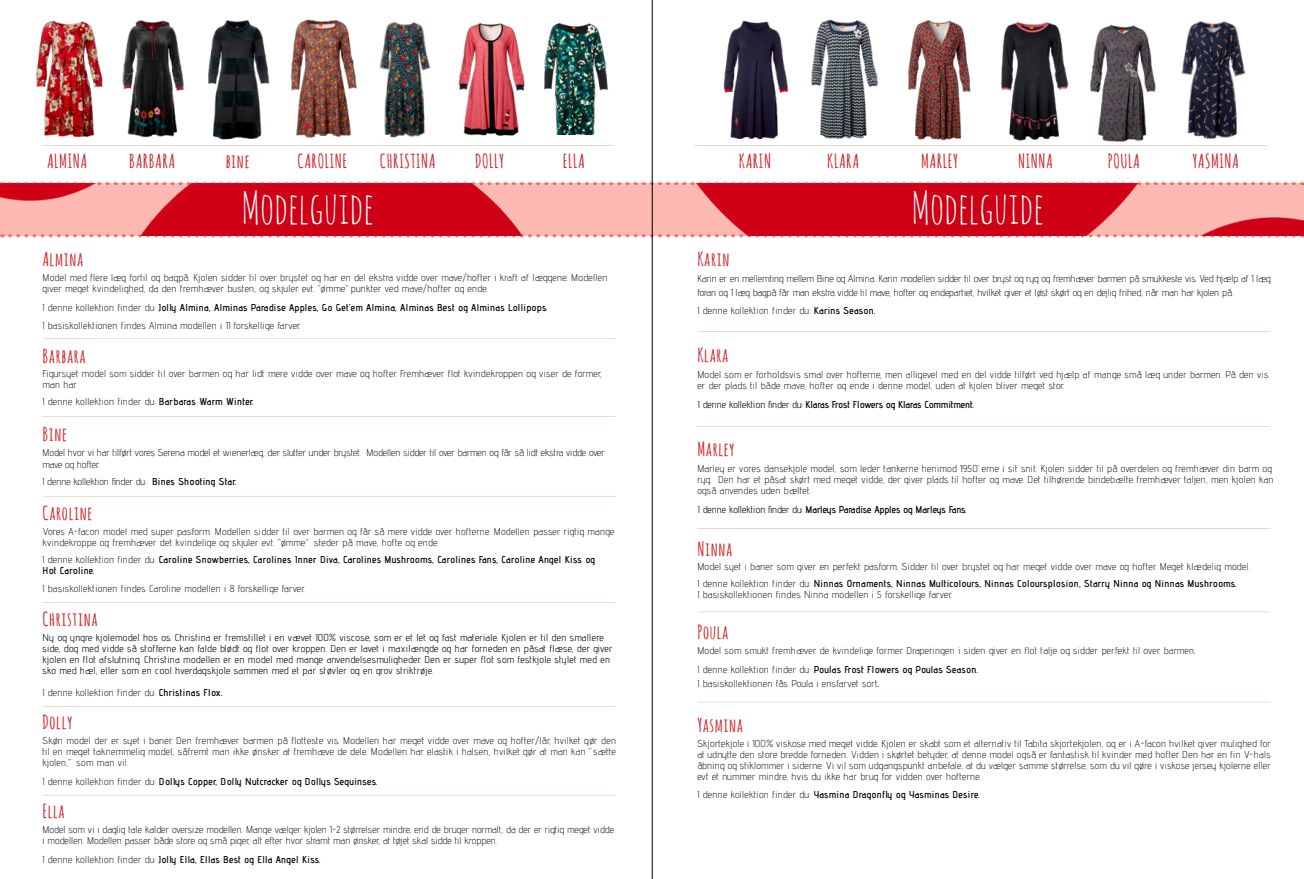
<style>
.page{position:relative;width:1304px;height:879px;background:#fff}
.page>*{position:absolute;margin:0;border:0;box-sizing:border-box;transform-origin:0 0}
.t1{font:43.7px "Amatic SC";color:#fff}
.t2{font:700 19px "Amatic SC";letter-spacing:.03em;color:#d2232a}
.t3{font:300 10px/11px "Advent Pro";letter-spacing:.03em;color:#000}
.t4{font:10px/11px "Advent Pro";letter-spacing:.03em;color:#000}
.t5{font:300 10px/13.2px "Advent Pro";color:#000}
.t6{font:600 10px/11px "Advent Pro";letter-spacing:.03em;color:#000}
.t7{font:300 10px/11px "Advent Pro";letter-spacing:.01em;color:#000}
.t8{font:600 10px "Advent Pro";color:#000}
.s1{font-weight:600}
.s2{font-weight:300}
.s3{font-weight:400}
</style>
<div class="page">
<img style="left:0;top:183px;width:1304px;height:52px">
<img style="left:122px;top:20px;width:62px;height:118px">
<img style="left:458px;top:22px;width:67px;height:114px">
<hr style="left:43px;top:145px;width:571px;height:1px;background:#b38e50">
<hr style="left:43px;top:338px;width:573px;height:1px;background:#b38e50">
<hr style="left:43px;top:416px;width:573px;height:1px;background:#b38e50">
<hr style="left:43px;top:706px;width:573px;height:1px;background:#b38e50">
<img style="left:1001px;top:22px;width:68px;height:119px">
<hr style="left:697px;top:528px;width:574px;height:1px;background:#b38e50">
<hr style="left:697px;top:611px;width:574px;height:1px;background:#b38e50">
<img style="left:1181px;top:21px;width:65px;height:118px">
<img style="left:544px;top:23px;width:65px;height:112px">
<hr style="left:697px;top:331px;width:574px;height:1px;background:#b38e50">
<img style="left:1090px;top:24px;width:66px;height:118px">
<img style="left:35px;top:20px;width:68px;height:117px">
<hr style="left:43px;top:794px;width:573px;height:1px;background:#b38e50">
<img style="left:723px;top:20px;width:66px;height:118px">
<hr style="left:697px;top:701px;width:574px;height:1px;background:#b38e50">
<hr style="left:694px;top:145px;width:574px;height:1px;background:#b38e50">
<svg style="left:10px;top:233px;width:1293px;height:4px;background:#e3626a"></svg>
<svg style="left:10px;top:181px;width:1293px;height:4px"></svg>
<hr style="left:43px;top:602px;width:573px;height:1px;background:#b38e50">
<hr style="left:697px;top:426px;width:573px;height:1px;background:#b38e50">
<img style="left:908px;top:20px;width:63px;height:121px">
<img style="left:290px;top:19px;width:67px;height:120px">
<img style="left:379px;top:21px;width:52px;height:117px">
<img style="left:810px;top:19px;width:68px;height:120px">
<img style="left:208px;top:20px;width:62px;height:120px">
<hr style="left:43px;top:496px;width:573px;height:1px;background:#b38e50">
<hr style="left:652px;top:0;width:1px;height:879px;background:#000">
<h2 class="t2" style="left:298px;top:147px;width:51px">CAROLINE</h2>
<h2 class="t2" style="left:827px;top:147px;width:33px">KLARA</h2>
<h2 class="t2" style="left:47px;top:147px;width:42px">ALMINA</h2>
<h2 class="t2" style="left:921px;top:147px;width:38px">MARLEY</h2>
<h2 class="t2" style="left:226px;top:147px;width:25px">bine</h2>
<h2 class="t2" style="left:380px;top:147px;width:57px">CHRISTINA</h2>
<h2 class="t2" style="left:739px;top:147px;width:34px">KARIN</h2>
<h2 class="t2" style="left:129px;top:147px;width:47px">BARBARA</h2>
<h2 class="t2" style="left:475px;top:147px;width:30px">DOLLY</h2>
<h2 class="t2" style="left:563px;top:147px;width:23px">ELLA</h2>
<h2 class="t2" style="left:1018px;top:147px;width:36px">NINNA</h2>
<h2 class="t2" style="left:1192px;top:147px;width:48px">YASMINA</h2>
<h2 class="t2" style="left:1108px;top:147px;width:33px">POULA</h2>
<h1 class="t1" style="left:242px;top:179px;width:134px">Modelguide</h1>
<h1 class="t1" style="left:912px;top:179px;width:134px">Modelguide</h1>
<h2 class="t2" style="left:43px;top:245px;width:42px">Almina</h2>
<p class="t3" style="left:43px;top:272px;width:566px">Model med flere læg fortil og bagpå. Kjolen sidder til over brystet og har en del ekstra vidde over mave/hofter i kraft af læggene. Modellen giver meget kvindelighed, da den fremhæver busten, og skjuler evt. “ømme”punkter ved mave/hofter og ende.</p>
<p class="t3" style="left:43px;top:298px;width:507px;line-height:18px">I denne kollektion finder du: <span class="s1">Jolly Almina, Alminas Paradise Apples, Go Get’em Almina, Alminas Best og Alminas Lollipops.<br></span>I basiskollektionen findes Almina modellen i 11 forskellige farver.</p>
<h2 class="t2" style="left:43px;top:342px;width:45px">Barbara</h2>
<p class="t3" style="left:43px;top:368px;width:561px">Figursyet model som sidder til over barmen og har lidt mere vidde over mave og hofter. Fremhæver flot kvindekroppen og viser de former, man har.</p>
<p class="t3" style="left:43px;top:396px;width:213px">I denne kollektion finder du: <span class="s1">Barbaras Warm Winter.</span></p>
<h2 class="t2" style="left:43px;top:420px;width:26px">Bine</h2>
<p class="t5" style="left:43px;top:446px;width:564px;line-height:12px">Model hvor vi har tilført vores Serena model et wienerlæg, der slutter under brystet. Modellen sidder til over barmen og får så lidt ekstra vidde over mave og hofter.</p>
<p class="t5" style="left:43px;top:475px;width:195px">I denne kollektion finder du: <span class="s1">Bines Shooting Star.</span></p>
<h2 class="t2" style="left:43px;top:499px;width:51px">Caroline</h2>
<p class="t3" style="left:43px;top:526px;width:573px">Vores A-facon model med super pasform. Modellen sidder til over barmen og får så mere vidde over hofterne. Modellen passer rigtig mange kvindekroppe og fremhæver det kvindelige og skjuler evt. “ømme” steder på mave, hofte og ende.</p>
<p class="t6" style="left:43px;top:554px;width:554px"><span class="s2">I denne kollektion finder du:</span> Caroline Snowberries, Carolines Inner Diva, Carolines Mushrooms, Carolines Fans, Caroline Angel Kiss og<br>Hot Caroline.</p>
<p class="t3" style="left:43px;top:583px;width:264px">I basiskollektionen findes Caroline modellen i 8 forskellige farver.</p>
<h2 class="t2" style="left:42px;top:605px;width:57px">Christina</h2>
<p class="t4" style="left:42px;top:632px;width:571px">Ny og yngre kjolemodel hos os. Christina er fremstillet i en vævet 100% viscose, som er et let og fast materiale. Kjolen er til den smallere side, dog med vidde så stofferne kan falde blødt og flot over kroppen. Den er lavet i maxilængde og har forneden en påsat flæse, der giver kjolen en flot afslutning. Christina modellen er en model med mange anvendelsesmuligheder. Den er super flot som festkjole stylet med en sko med hæl, eller som en cool hverdagskjole sammen med et par støvler og en grov striktrøje.</p>
<p class="t3" style="left:42px;top:687px;width:182px">I denne kollektion finder du: <span class="s1">Christinas Flox.</span></p>
<h2 class="t2" style="left:43px;top:708px;width:31px">Dolly</h2>
<p class="t3" style="left:43px;top:735px;width:575px;text-align:justify">Skøn model der er syet i baner. Den fremhæver barmen på flotteste vis. Modellen har meget vidde over mave og hofter/lår, hvilket gør den til en meget taknemmelig model, såfremt man ikke ønsker at fremhæve de dele. Modellen har elastik i halsen, hvilket gør at man kan “sætte kjolen,” som man vil.</p>
<p class="t6" style="left:43px;top:776px;width:336px"><span class="s2">I denne kollektion finder du:</span> Dollys Copper, Dolly Nutcracker og Dollys Sequinses.</p>
<h2 class="t2" style="left:43px;top:798px;width:24px">Ella</h2>
<p class="t7" style="left:43px;top:824px;width:573px">Model som vi i daglig tale kalder oversize modellen. Mange vælger kjolen 1-2 størrelser mindre, end de bruger normalt, da der er rigtig meget vidde i modellen. Modellen passer både store og små piger, alt efter hvor stramt man ønsker, at tøjet skal sidde til kroppen.</p>
<p class="t6" style="left:43px;top:854px;width:280px"><span class="s2">I denne kollektion finder du:</span> Jolly Ella, Ellas Best og Ella Angel Kiss.</p>
<h2 class="t2" style="left:697px;top:245px;width:34px">Karin</h2>
<p class="t5" style="left:697px;top:272px;width:575px">Karin er en mellemting mellem Bine og Almina. Karin modellen sidder til over bryst og ryg og fremhæver barmen på smukkeste vis. Ved hjælp af 1 læg foran og 1 læg bagpå får man ekstra vidde til mave, hofter og endepartiet, hvilket giver et løst skørt og en dejlig frihed, når man har kjolen på.</p>
<p class="t3" style="left:697px;top:304px;width:180px">I denne kollektion finder du: <span class="s1">Karins Season.</span></p>
<h2 class="t2" style="left:697px;top:341px;width:33px">Klara</h2>
<p class="t3" style="left:697px;top:369px;width:573px">Model som er forholdsvis smal over hofterne, men alligevel med en del vidde tilført ved hjælp af mange små læg under barmen. På den vis er der plads til både mave, hofter og ende i denne model, uden at kjolen bliver meget stor.</p>
<p class="t8" style="left:697px;top:398px;width:278px"><span class="s3">I denne kollektion finder du:</span> Klaras Frost Flowers og Klaras Commitment.</p>
<h2 class="t2" style="left:697px;top:435px;width:39px">Marley</h2>
<p class="t3" style="left:697px;top:462px;width:578px">Marley er vores dansekjole model, som leder tankerne henimod 1950’erne i sit snit. Kjolen sidder til på overdelen og fremhæver din barm og ryg. Den har et påsat skørt med meget vidde, der giver plads til hofter og mave. Det tilhørende bindebælte fremhæver taljen, men kjolen kan også anvendes uden bæltet.</p>
<p class="t8" style="left:697px;top:503px;width:271px"><span class="s3">I denne kollektion finder du:</span> Marleys Paradise Apples og Marleys Fans.</p>
<h2 class="t2" style="left:697px;top:535px;width:36px">Ninna</h2>
<p class="t3" style="left:697px;top:558px;width:554px;line-height:17px">Model syet i baner som giver en perfekt pasform. Sidder til over brystet og har meget vidde over mave og hofter. Meget klædelig model.<br>I denne kollektion finder du: <span class="s1">Ninnas Ornaments, Ninnas Multicolours, Ninnas Coloursplosion, Starry Ninna og Ninnas Mushrooms.</span></p>
<p class="t3" style="left:697px;top:589px;width:256px">I basiskollektionen findes Ninna modellen i 5 forskellige farver.</p>
<h2 class="t2" style="left:697px;top:618px;width:33px">Poula</h2>
<p class="t3" style="left:697px;top:641px;width:500px;line-height:19px">Model som smukt fremhæver de kvindelige former. Draperingen i siden giver en flot talje og sidder perfekt til over barmen.<br>I denne kollektion finder du: <span class="s1">Poulas Frost Flowers og Poulas Season.</span></p>
<p class="t3" style="left:697px;top:677px;width:183px">I basiskollektionen fås Poula i ensfarvet sort<span class="s1">.</span></p>
<h2 class="t2" style="left:697px;top:712px;width:47px">Yasmina</h2>
<p class="t3" style="left:697px;top:738px;width:575px;text-align:justify">Skjortekjole i 100% viskose med meget vidde. Kjolen er skabt som et alternativ til Tabita skjortekjolen, og er i A-facon hvilket giver mulighed for at udnytte den store bredde forneden. Vidden i skørtet betyder, at denne model også er fantastisk til kvinder med hofter. Den har en fin V-hals åbning og stiklommer i siderne. Vi vil som udgangspunkt anbefale, at du vælger samme størrelse, som du vil gøre i viskose jersey kjolerne eller evt et nummer mindre, hvis du ikke har brug for vidden over hofterne.</p>
<p class="t6" style="left:697px;top:789px;width:284px"><span class="s2">I denne kollektion finder du:</span> Yasmina Dragonfly og Yasminas Desire.</p>
</div>
